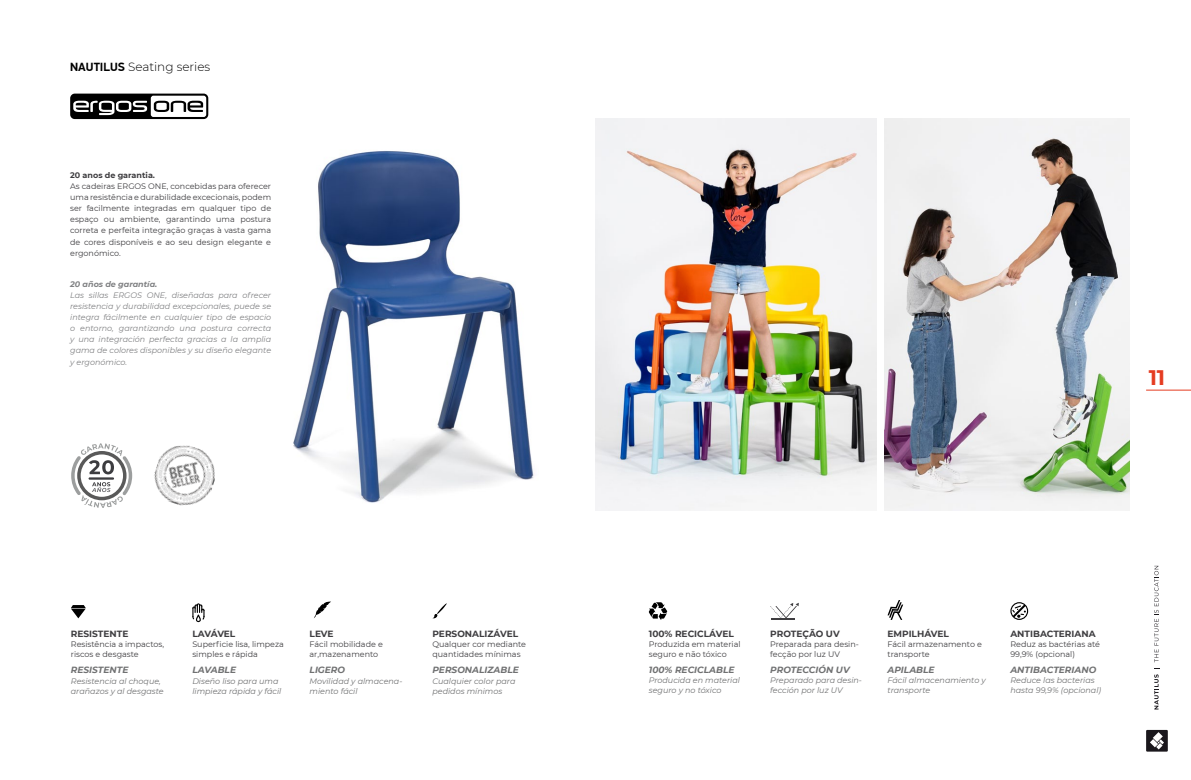
<style>
.page{position:relative;width:1191px;height:780px;background:#fff}
.page>*{position:absolute;margin:0;border:0;box-sizing:border-box;transform-origin:0 0}
.t1{font:700 21px "Montserrat";color:#e53c21}
.t2{font:300 12px "Montserrat";color:#000}
.t3{font:italic 700 9px "Montserrat";color:#707172}
.t4{font:700 9px "Montserrat";color:#3e3d40}
.t5{font:700 9px "Montserrat";letter-spacing:-.025em;color:#3e3d40}
.t6{font:8px/10px "Montserrat";color:#3e3d40}
.t7{font:italic 8px/10px "Montserrat";color:#707172}
.t8{font:italic 8px/11px "Montserrat";color:#808183;text-align:justify}
.t9{font:700 8px "Montserrat";color:#3e3d40}
.t10{font:italic 700 8px "Montserrat";color:#808183}
.s1{font-family:"PF Din Display Pro";font-weight:700}
</style>
<div class="page">
<hr style="left:1146px;top:390px;width:45px;height:1px;background:#e53c21">
<div style="left:1146px;top:729px;width:21px;height:22px;background:#1a171c"></div>
<svg style="left:1150px;top:732px;width:14px;height:17px"></svg>
<svg style="left:1154px;top:668px;width:5px;height:41px"></svg>
<svg style="left:1154px;top:566px;width:4px;height:96px"></svg>
<img style="left:293px;top:118px;width:306px;height:393px">
<img style="left:595px;top:119px;width:281px;height:391px">
<img style="left:154px;top:446px;width:61px;height:59px">
<img style="left:884px;top:119px;width:245px;height:391px">
<svg style="left:314px;top:601px;width:17px;height:17px"></svg>
<svg style="left:71px;top:605px;width:15px;height:13px"></svg>
<svg style="left:432px;top:603px;width:15px;height:16px"></svg>
<svg style="left:192px;top:603px;width:12px;height:19px"></svg>
<svg style="left:887px;top:600px;width:16px;height:20px"></svg>
<svg style="left:649px;top:602px;width:18px;height:18px"></svg>
<svg style="left:1010px;top:602px;width:18px;height:18px"></svg>
<svg style="left:770px;top:602px;width:29px;height:16px"></svg>
<hr style="left:771px;top:618px;width:24px;height:2px;background:#3e3d40">
<svg style="left:71px;top:443px;width:61px;height:65px"></svg>
<svg style="left:70px;top:94px;width:138px;height:25px"></svg>
<svg style="left:73px;top:101px;width:74px;height:14px"></svg>
<div style="left:151px;top:96px;width:55px;height:21px;background:#fff;border-radius:2px"></div>
<svg style="left:154px;top:101px;width:49px;height:11px"></svg>
<h2 class="t2" style="left:70px;top:60px;width:142px"><span class="s1">NAUTILUS</span> Seating series</h2>
<p class="t9" style="left:70px;top:171px;width:86px">20 anos de garantia.</p>
<p class="t6" style="left:70px;top:181px;width:202px;line-height:11px;text-align:justify">As cadeiras ERGOS ONE, concebidas para oferecer uma resistência e durabilidade excecionais, podem ser facilmente integradas em qualquer tipo de espaço ou ambiente, garantindo uma postura correta e perfeita integração graças à vasta gama de cores disponíveis e ao seu design elegante e ergonómico.</p>
<p class="t10" style="left:70px;top:279px;width:89px">20 años de garantía.</p>
<p class="t8" style="left:70px;top:290px;width:202px">Las sillas ERGOS ONE, diseñadas para ofrecer resistencia y durabilidad excepcionales, puede se integra fácilmente en cualquier tipo de espacio o entorno, garantizando una postura correcta y una integración perfecta gracias a la amplia gama de colores disponibles y su diseño elegante</p>
<p class="t8" style="left:70px;top:357px;width:58px">y ergonómico.</p>
<p class="t4" style="left:71px;top:628px;width:59px">RESISTENTE</p>
<p class="t6" style="left:71px;top:639px;width:95px">Resistência a impactos, riscos e desgaste</p>
<p class="t3" style="left:71px;top:664px;width:59px">RESISTENTE</p>
<p class="t7" style="left:71px;top:676px;width:94px">Resistencia al choque, arañazos y al desgaste</p>
<p class="t5" style="left:192px;top:628px;width:45px">LAVÁVEL</p>
<p class="t6" style="left:192px;top:639px;width:93px">Superficie lisa, limpeza simples e rápida</p>
<p class="t3" style="left:192px;top:664px;width:45px">LAVABLE</p>
<p class="t7" style="left:192px;top:676px;width:91px">Diseño liso para uma limpieza rápida y fácil</p>
<p class="t4" style="left:309px;top:628px;width:26px">LEVE</p>
<p class="t6" style="left:309px;top:639px;width:75px">Fácil mobilidade e ar,mazenamento</p>
<p class="t3" style="left:309px;top:664px;width:37px">LIGERO</p>
<p class="t7" style="left:309px;top:676px;width:94px">Movilidad y almacena&shy;miento fácil</p>
<p class="t4" style="left:432px;top:628px;width:87px">PERSONALIZÁVEL</p>
<p class="t6" style="left:432px;top:639px;width:95px">Qualquer cor mediante quantidades mínimas</p>
<p class="t3" style="left:432px;top:664px;width:88px">PERSONALIZABLE</p>
<p class="t7" style="left:432px;top:676px;width:84px">Cualquier color para pedidos mínimos</p>
<h1 class="t1" style="left:1148px;top:365px;width:18px">11</h1>
<p class="t4" style="left:649px;top:628px;width:87px">100% RECICLÁVEL</p>
<p class="t6" style="left:649px;top:639px;width:93px">Produzida em material seguro e não tóxico</p>
<p class="t3" style="left:649px;top:664px;width:87px">100% RECICLABLE</p>
<p class="t7" style="left:649px;top:675px;width:93px">Producida en material seguro y no tóxico</p>
<p class="t4" style="left:770px;top:628px;width:71px">PROTEÇÃO UV</p>
<p class="t6" style="left:770px;top:639px;width:90px">Preparada para desin&shy;fecção por luz UV</p>
<p class="t3" style="left:770px;top:664px;width:81px">PROTECCIÓN UV</p>
<p class="t7" style="left:770px;top:675px;width:93px">Preparado para desin&shy;fección por luz UV</p>
<p class="t4" style="left:887px;top:628px;width:63px">EMPILHÁVEL</p>
<p class="t6" style="left:887px;top:639px;width:96px">Fácil armazenamento e transporte</p>
<p class="t3" style="left:887px;top:664px;width:49px">APILABLE</p>
<p class="t7" style="left:887px;top:675px;width:100px">Fácil almacenamiento y transporte</p>
<p class="t4" style="left:1010px;top:628px;width:87px">ANTIBACTERIANA</p>
<p class="t6" style="left:1010px;top:639px;width:91px">Reduz as bactérias até<br>99,9% (opcional)</p>
<p class="t3" style="left:1010px;top:664px;width:87px">ANTIBACTERIANO</p>
<p class="t7" style="left:1010px;top:675px;width:92px">Reduce las bacterias hasta 99,9% (opcional)</p>
</div>
